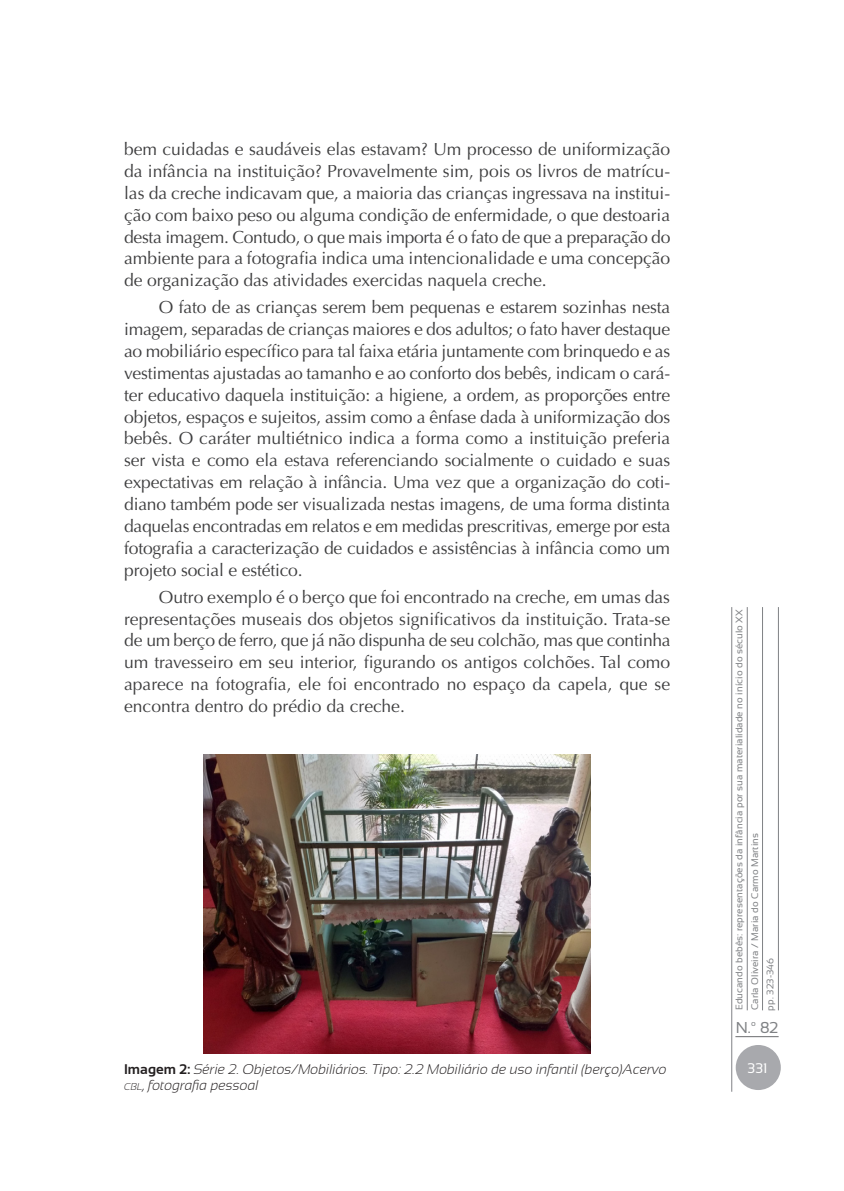
<style>
.page{position:relative;width:844px;height:1191px;background:#fff}
.page>*{position:absolute;margin:0;border:0;box-sizing:border-box;transform-origin:0 0}
.Texto_Secun{font:17.5px/21.9px "Optima";letter-spacing:-.005em;color:#3e3e3f;text-align:justify}
.t1{font:15.75px "Sansation";color:#808285}
.Nombre_tabla{font:italic 300 14px/15.8px "Sansation";color:#231f20}
.t2{font:14px "Sansation";color:#fff}
.t3{font:9.62px/15.6px "Sansation";letter-spacing:.01em;color:#808285}
.s1{font-weight:700;font-style:normal}
.s2{font-size:9.8px}
</style>
<div class="page">
<hr style="left:731px;top:607px;width:1px;height:484px;background:#808285">
<hr style="left:746px;top:607px;width:1px;height:403px;background:#808285">
<hr style="left:762px;top:607px;width:1px;height:403px;background:#808285">
<hr style="left:777px;top:607px;width:1px;height:403px;background:#808285">
<hr style="left:735px;top:1036px;width:43px;height:1px;background:#6c6d70">
<div style="left:735px;top:1045px;width:45px;height:45px;background:#a8a9ad;border-radius:50%"></div>
<img style="left:203px;top:754px;width:387px;height:299px">
<p class="Texto_Secun" style="left:124px;top:138px;width:547px">bem cuidadas e saudáveis elas estavam? Um processo de uniformização da infância na instituição? Provavelmente sim, pois os livros de matrícu&shy;las da creche indicavam que, a maioria das crianças ingressava na institui&shy;ção com baixo peso ou alguma condição de enfermidade, o que destoaria desta imagem. Contudo, o que mais importa é o fato de que a preparação do ambiente para a fotografia indica uma intencionalidade e uma concepção de organização das atividades exercidas naquela creche.</p>
<p class="Texto_Secun" style="left:124px;top:296px;width:548px;text-indent:35px">O fato de as crianças serem bem pequenas e estarem sozinhas nesta imagem, separadas de crianças maiores e dos adultos; o fato haver destaque ao mobiliário específico para tal faixa etária juntamente com brinquedo e as vestimentas ajustadas ao tamanho e ao conforto dos bebês, indicam o cará&shy;ter educativo daquela instituição: a higiene, a ordem, as proporções entre objetos, espaços e sujeitos, assim como a ênfase dada à uniformização dos bebês. O caráter multiétnico indica a forma como a instituição preferia ser vista e como ela estava referenciando socialmente o cuidado e suas expectativas em relação à infância. Uma vez que a organização do coti&shy;diano também pode ser visualizada nestas imagens, de uma forma distinta daquelas encontradas em relatos e em medidas prescritivas, emerge por esta fotografia a caracterização de cuidados e assistências à infância como um projeto social e estético.</p>
<p class="Texto_Secun" style="left:124px;top:586px;width:548px;text-indent:35px">Outro exemplo é o berço que foi encontrado na creche, em umas das representações museais dos objetos significativos da instituição. Trata-se de um berço de ferro, que já não dispunha de seu colchão, mas que continha um travesseiro em seu interior, figurando os antigos colchões. Tal como aparece na fotografia, ele foi encontrado no espaço da capela, que se encontra dentro do prédio da creche.</p>
<p class="Nombre_tabla" style="left:124px;top:1061px;width:544px"><span class="s1">Imagem 2:</span> Série 2. Objetos/Mobiliários. Tipo: 2.2 Mobiliário de uso infantil (berço)Acervo <span class="s2">cbl</span>, fotografia pessoal</p>
<p class="t3" style="left:731px;top:1010px;width:403px;rotate:-90deg">Educando bebês: representações da infância por sua materialidade no início do século XX<br>Carla Oliveira / Maria do Carmo Martins<br>pp. 323-346</p>
<p class="t1" style="left:735px;top:1018px;width:44px">N.º 82</p>
<p class="t2" style="left:747px;top:1060px;width:22px">331</p>
</div>
